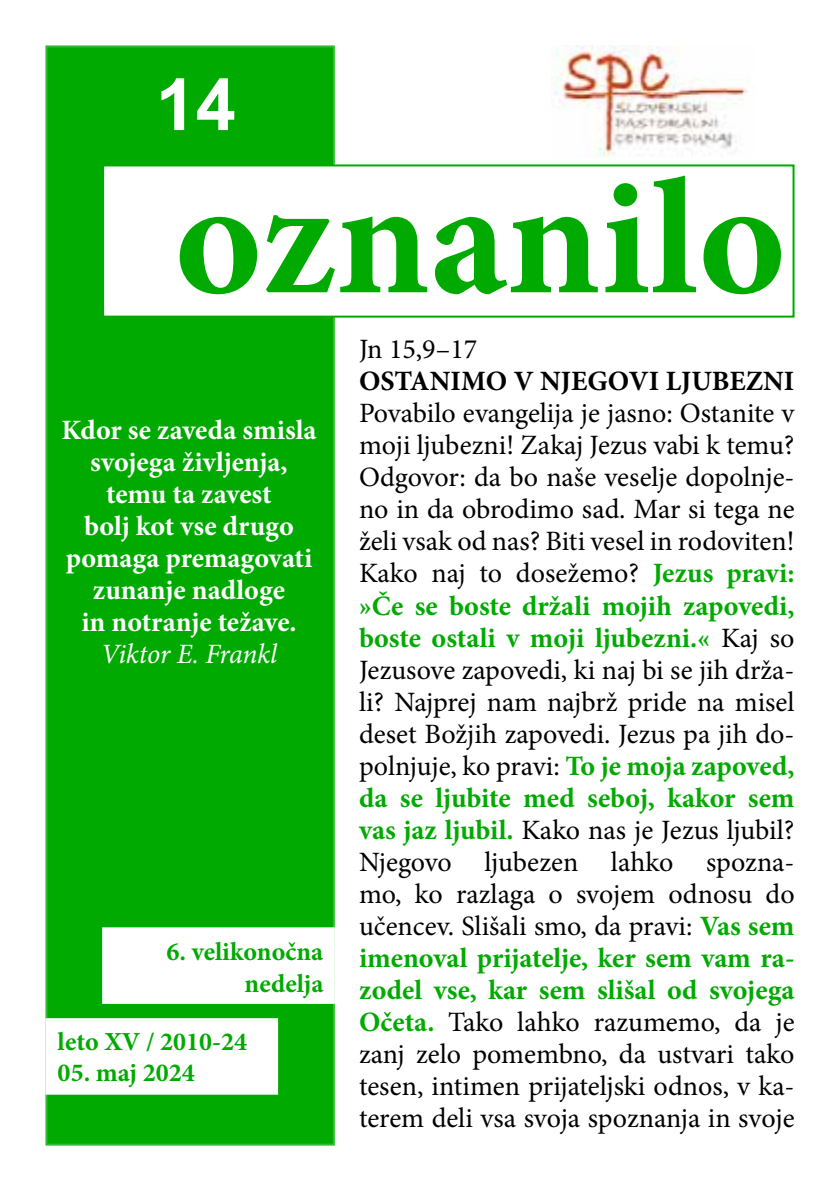
<style>
.page{position:relative;width:840px;height:1191px;background:#fff}
.page>*{position:absolute;margin:0;border:0;box-sizing:border-box;transform-origin:0 0}
.t1{font:700 166px "Minion Pro";color:#0a0}
.t2{font:700 72px "Arial";color:#fff}
.t3{font:28px/32px "Minion Pro";color:#000;text-align:justify}
.t4{font:700 28px/32px "Minion Pro";color:#fff;text-align:center}
.t5{font:700 28px "Minion Pro";color:#000}
.t6{font:italic 28px "Minion Pro";letter-spacing:-.01em;color:#fff}
.t7{font:700 26px/31.2px "Minion Pro";color:#0a0;text-align:right}
.s1{font-weight:700;color:#0a0}
</style>
<div class="page">
<div style="left:45px;top:45px;width:289px;height:1100px;background:#0a0;border:2px solid #3b3"></div>
<div style="left:102px;top:164px;width:692px;height:154px;background:#fff;border:2px solid #0a0"></div>
<img style="left:551px;top:45px;width:196px;height:113px">
<div style="left:45px;top:1018px;width:233px;height:76px;background:#fff;border:2px solid #fff"></div>
<div style="left:102px;top:927px;width:232px;height:77px;background:#fff;border:2px solid #fff"></div>
<h2 class="t2" style="left:156px;top:54px;width:82px">14</h2>
<h1 class="t1" style="left:175px;top:122px;width:612px">oznanilo</h1>
<p class="t4" style="left:61px;top:414px;width:256px">Kdor se zaveda smisla svojega življenja, temu ta zavest<br>bolj kot vse drugo pomaga premagovati zunanje nadloge<br>in notranje težave.</p>
<p class="t6" style="left:101px;top:635px;width:178px">Viktor E. Frankl</p>
<p class="t7" style="left:166px;top:936px;width:158px">6. velikonočna nedelja</p>
<p class="t7" style="left:58px;top:1025px;width:191px">leto XV / 2010-24</p>
<p class="t7" style="left:58px;top:1057px;width:139px">05. maj 2024</p>
<p class="t3" style="left:359px;top:333px;width:120px">Jn 15,9–17</p>
<p class="t5" style="left:359px;top:362px;width:437px">OSTANIMO V NJEGOVI LJUBEZNI</p>
<p class="t3" style="left:359px;top:397px;width:437px">Povabilo evangelija je jasno: Ostanite v moji ljubezni! Zakaj Jezus vabi k temu?<br>Odgovor: da bo naše veselje dopolnje&shy;no in da obrodimo sad. Mar si tega ne želi vsak od nas? Biti vesel in rodoviten!<br>Kako naj to dosežemo? <span class="s1">Jezus pravi: »Če se boste držali mojih zapovedi, boste ostali v moji ljubezni.«</span> Kaj so Jezusove zapovedi, ki naj bi se jih drža&shy;li? Najprej nam najbrž pride na misel deset Božjih zapovedi. Jezus pa jih do&shy;polnjuje, ko pravi: <span class="s1">To je moja zapoved, da se ljubite med seboj, kakor sem vas jaz ljubil.</span> Kako nas je Jezus ljubil?<br>Njegovo ljubezen lahko spozna&shy;mo, ko razlaga o svojem odnosu do učencev. Slišali smo, da pravi: <span class="s1">Vas sem imenoval prijatelje, ker sem vam ra&shy;zodel vse, kar sem slišal od svojega Očeta.</span> Tako lahko razumemo, da je zanj zelo pomembno, da ustvari tako tesen, intimen prijateljski odnos, v ka&shy;terem deli vsa svoja spoznanja in svoje</p>
</div>
